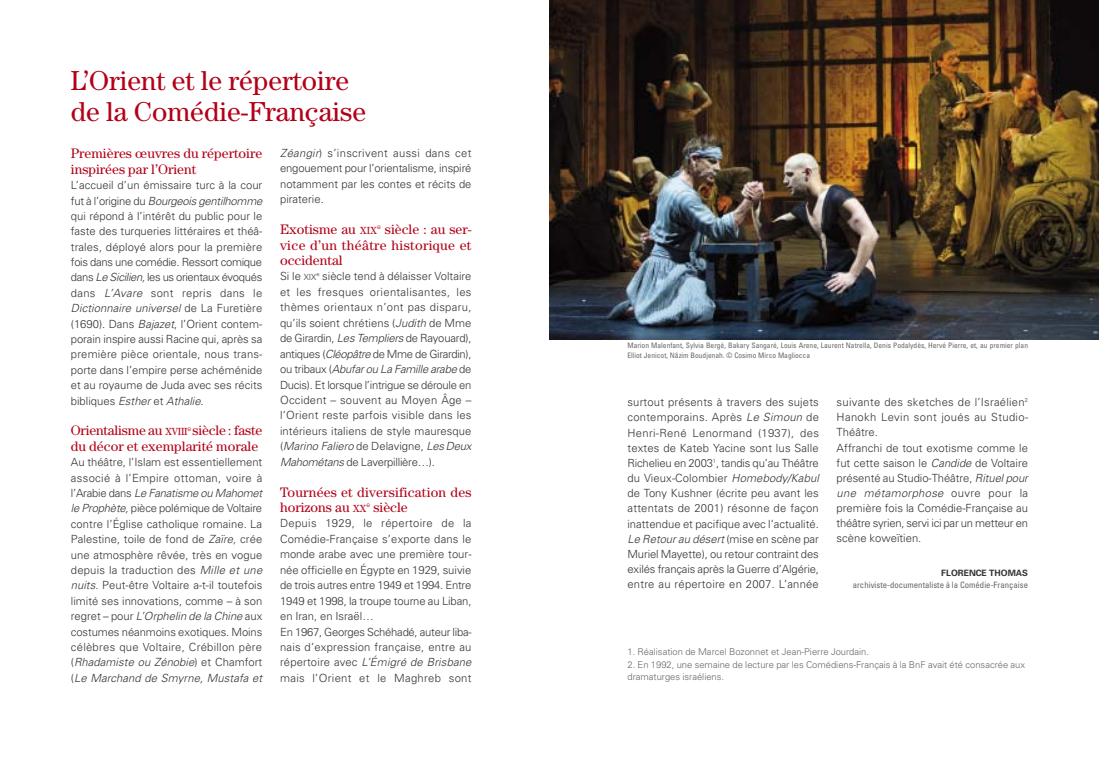
<style>
.page{position:relative;width:1099px;height:762px;background:#fff}
.page>*{position:absolute;margin:0;border:0;box-sizing:border-box;transform-origin:0 0}
.t1{font:27.5px/31.2px "Century Std";color:#b20018}
.t2{font:13.75px/15.4px "Century Std";color:#b20018}
.t3{font:300 11.25px/15.4px "Univers";color:#333;text-align:justify}
.t4{font:300 9.38px/12.5px "Univers";color:#666}
.t5{font:condensed 8.75px "Univers";color:#666}
.t6{font:700 8.75px "Univers";color:#333}
.t7{font:condensed 7.5px/10px "Univers";color:#666}
.s1{font-style:italic}
.s2{font-size:10.25px}
.s3{font-size:8.5px}
</style>
<div class="page">
<img style="left:549px;top:0;width:549px;height:339px">
<h1 class="t1" style="left:71px;top:67px;width:297px">L’Orient et le répertoire de la Comédie-Française</h1>
<p class="t2" style="left:71px;top:147px;width:193px">Premières œuvres du répertoire inspirées par l’Orient</p>
<p class="t3" style="left:71px;top:178px;width:193px">L’accueil d’un émissaire turc à la cour fut à l’origine du <span class="s1">Bourgeois gentilhomme </span>qui répond à l’intérêt du public pour le faste des turqueries littéraires et théâ&shy;trales, déployé alors pour la première fois dans une comédie. Ressort comique dans <span class="s1">Le Sicilien,</span> les us orientaux évoqués dans <span class="s1">L’Avare</span> sont repris dans le <span class="s1">Dictionnaire universel</span> de La Furetière (1690). Dans <span class="s1">Bajazet</span>, l’Orient contem&shy;porain inspire aussi Racine qui, après sa première pièce orientale, nous trans&shy;porte dans l’empire perse achéménide et au royaume de Juda avec ses récits bibliques <span class="s1">Esther</span> et <span class="s1">Athalie</span>.</p>
<p class="t2" style="left:71px;top:424px;width:193px">Orientalisme au <span class="s2">xVIII</span><sup>e</sup> siècle : faste du décor et exemplarité morale</p>
<p class="t3" style="left:71px;top:456px;width:193px">Au théâtre, l’Islam est essentiellement associé à l’Empire ottoman, voire à l’Arabie dans <span class="s1">Le Fanatisme ou Mahomet le Prophète,</span> pièce polémique de Voltaire contre l’Église catholique romaine. La Palestine, toile de fond de <span class="s1">Zaïre,</span> crée une atmosphère rêvée, très en vogue depuis la traduction des <span class="s1">Mille et une nuits</span>. Peut-être Voltaire a-t-il toutefois limité ses innovations, comme – à son regret – pour <span class="s1">L’Orphelin de la Chine</span> aux costumes néanmoins exotiques. Moins célèbres que Voltaire, Crébillon père (<span class="s1">Rhadamiste ou Zénobie</span>) et Chamfort (<span class="s1">Le Marchand de Smyrne, Mustafa et</span></p>
<p class="t3" style="left:280px;top:146px;width:193px"><span class="s1">Zéangir</span>) s’inscrivent aussi dans cet engouement pour l’orientalisme, inspiré notamment par les contes et récits de piraterie.</p>
<p class="t2" style="left:280px;top:223px;width:193px;text-align:justify">Exotisme au <span class="s2">xIx</span><sup>e</sup> siècle : au ser&shy;vice d’un théâtre historique et occidental</p>
<p class="t3" style="left:280px;top:270px;width:193px">Si le <span class="s3">XIX</span><sup>e</sup> siècle tend à délaisser Voltaire et les fresques orientalisantes, les thèmes orientaux n’ont pas disparu, qu’ils soient chrétiens (<span class="s1">Judith</span> de Mme de Girardin, <span class="s1">Les Templiers</span> de Rayouard), antiques (<span class="s1">Cléopâtre</span> de Mme de Girardin), ou tribaux (<span class="s1">Abufar ou La Famille arabe</span> de Ducis). Et lorsque l’intrigue se déroule en Occident – souvent au Moyen Âge – l’Orient reste parfois visible dans les intérieurs italiens de style mauresque (<span class="s1">Marino Faliero</span> de Delavigne, <span class="s1">Les Deux Mahométans</span> de Laverpillière…).</p>
<p class="t2" style="left:280px;top:485px;width:193px">Tournées et diversification des horizons au <span class="s2">xx</span><sup>e</sup> siècle</p>
<p class="t3" style="left:280px;top:517px;width:193px;text-align:left">Depuis 1929, le répertoire de la Comédie-Française s’exporte dans le monde arabe avec une première tour&shy;née officielle en Égypte en 1929, suivie de trois autres entre 1949 et 1994. Entre 1949 et 1998, la troupe tourne au Liban, en Iran, en Israël…<br>En 1967, Georges Schéhadé, auteur liba&shy;nais d’expression française, entre au répertoire avec <span class="s1">L’Émigré de Brisbane </span>mais l’Orient et le Maghreb sont</p>
<p class="t7" style="left:627px;top:341px;width:402px">Marion Malenfant, Sylvia Bergé, Bakary Sangaré, Louis Arene, Laurent Natrella, Denis Podalydès, Hervé Pierre, et, au premier plan<br>Elliot Jenicot, Nâzim Boudjenah. © Cosimo Mirco Magliocca</p>
<p class="t3" style="left:627px;top:396px;width:193px">surtout présents à travers des sujets contemporains. Après <span class="s1">Le Simoun</span> de Henri-René Lenormand (1937), des textes de Kateb Yacine sont lus Salle Richelieu en 2003<sup>1</sup>, tandis qu’au Théâtre du Vieux-Colombier <span class="s1">Homebody/Kabul </span>de Tony Kushner (écrite peu avant les attentats de 2001) résonne de façon inattendue et pacifique avec l’actualité.<br><span class="s1">Le Retour au désert</span> (mise en scène par Muriel Mayette), ou retour contraint des exilés français après la Guerre d’Algérie, entre au répertoire en 2007. L’année</p>
<p class="t3" style="left:836px;top:395px;width:193px;text-align:left">suivante des sketches de l’Israélien<sup>2<br></sup>Hanokh Levin sont joués au Studio-<br>Théâtre.<br>Affranchi de tout exotisme comme le fut cette saison le <span class="s1">Candide</span> de Voltaire présenté au Studio-Théâtre, <span class="s1">Rituel pour une métamorphose</span> ouvre pour la première fois la Comédie-Française au théâtre syrien, servi ici par un metteur en scène koweïtien.</p>
<p class="t6" style="left:941px;top:570px;width:88px">FLORENCE THOMAS</p>
<p class="t5" style="left:852px;top:581px;width:177px">archiviste-documentaliste à la Comédie-Française</p>
<p class="t4" style="left:627px;top:646px;width:243px">1. Réalisation de Marcel Bozonnet et Jean-Pierre Jourdain.</p>
<p class="t4" style="left:627px;top:659px;width:399px">2. En 1992, une semaine de lecture par les Comédiens-Français à la BnF avait été consacrée aux dramaturges israéliens.</p>
</div>
